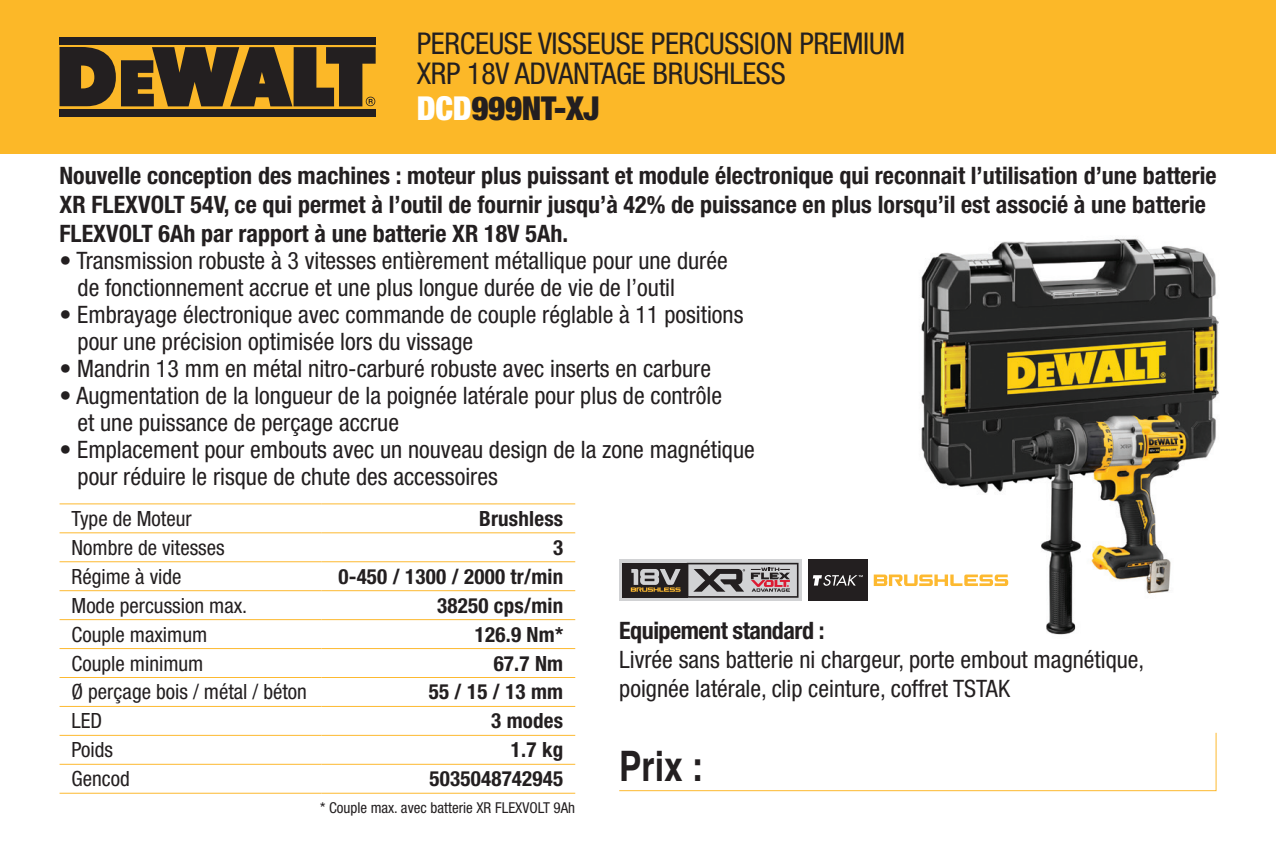
<style>
.page{position:relative;width:1276px;height:851px;background:#fff}
.page>*{position:absolute;margin:0;border:0;box-sizing:border-box;transform-origin:0 0}
.t1{font:700 42px "Helvetica";color:#231f20;scale:.8 1}
.t2{font:900 condensed 33px "Helvetica Neue LT Std";letter-spacing:-.01em;color:#231f20}
.t3{font:condensed 30px/30px "Helvetica Neue LT Std";letter-spacing:-.01em;color:#231f20}
.t4{font:condensed 24px/27px "Helvetica Neue LT Std";color:#231f20}
.t5{font:700 condensed 24px/28.8px "Helvetica Neue LT Std";color:#231f20}
.t6{font:700 condensed 24px "Helvetica Neue LT Std";letter-spacing:-.02em;color:#231f20}
.t7{font:condensed 21px "Helvetica Neue LT Std";color:#231f20}
.t8{font:700 condensed 21px "Helvetica Neue LT Std";letter-spacing:.01em;color:#231f20}
.t9{font:condensed 15px "Helvetica Neue LT Std";color:#231f20}
.s1{color:#fff}
</style>
<div class="page">
<img style="left:921px;top:238px;width:298px;height:397px">
<div style="left:0;top:0;width:1276px;height:153px;background:#fcb828"></div>
<div style="left:60px;top:37px;width:316px;height:7px;background:#231f20"></div>
<div style="left:60px;top:109px;width:316px;height:7px;background:#231f20"></div>
<svg style="left:60px;top:47px;width:316px;height:59px"></svg>
<hr style="left:60px;top:503px;width:261px;height:1px;background:#fdb930">
<hr style="left:321px;top:503px;width:254px;height:1px;background:#fdb930">
<hr style="left:60px;top:532px;width:261px;height:1px;background:#fdb930">
<hr style="left:321px;top:532px;width:254px;height:1px;background:#fdb930">
<hr style="left:60px;top:561px;width:261px;height:1px;background:#fdb930">
<hr style="left:321px;top:561px;width:254px;height:1px;background:#fdb930">
<hr style="left:60px;top:590px;width:261px;height:1px;background:#fdb930">
<hr style="left:321px;top:590px;width:254px;height:1px;background:#fdb930">
<hr style="left:60px;top:619px;width:261px;height:1px;background:#fdb930">
<hr style="left:321px;top:619px;width:254px;height:1px;background:#fdb930">
<hr style="left:60px;top:648px;width:261px;height:1px;background:#fdb930">
<hr style="left:321px;top:648px;width:254px;height:1px;background:#fdb930">
<hr style="left:60px;top:677px;width:261px;height:1px;background:#fdb930">
<hr style="left:321px;top:677px;width:254px;height:1px;background:#fdb930">
<hr style="left:60px;top:705px;width:261px;height:1px;background:#fdb930">
<hr style="left:321px;top:705px;width:254px;height:1px;background:#fdb930">
<hr style="left:60px;top:734px;width:261px;height:1px;background:#fdb930">
<hr style="left:321px;top:734px;width:254px;height:1px;background:#fdb930">
<hr style="left:60px;top:763px;width:261px;height:1px;background:#fdb930">
<hr style="left:321px;top:763px;width:254px;height:1px;background:#fdb930">
<hr style="left:60px;top:792px;width:261px;height:1px;background:#fdb930">
<hr style="left:321px;top:792px;width:254px;height:1px;background:#fdb930">
<svg style="left:619px;top:732px;width:597px;height:59px"></svg>
<div style="left:808px;top:559px;width:59px;height:42px;background:#231f20"></div>
<svg style="left:813px;top:575px;width:50px;height:10px"></svg>
<svg style="left:873px;top:574px;width:135px;height:12px"></svg>
<svg style="left:619px;top:559px;width:183px;height:42px;background:#bebec0"></svg>
<div style="left:622px;top:562px;width:66px;height:35px;background:#231f20"></div>
<svg style="left:687px;top:562px;width:111px;height:35px;background:#988f92"></svg>
<svg style="left:631px;top:569px;width:49px;height:22px"></svg>
<p class="t3" style="left:417px;top:28px;width:490px">PERCEUSE VISSEUSE PERCUSSION PREMIUM<br>XRP 18V ADVANTAGE BRUSHLESS</p>
<h2 class="t2" style="left:417px;top:88px;width:184px"><span class="s1">DCD</span>999NT-XJ</h2>
<p class="t5" style="left:60px;top:161px;width:1158px">Nouvelle conception des machines : moteur plus puissant et module électronique qui reconnait l’utilisation d’une batterie<br>XR FLEXVOLT 54V, ce qui permet à l’outil de fournir jusqu’à 42% de puissance en plus lorsqu’il est associé à une batterie<br>FLEXVOLT 6Ah par rapport à une batterie XR 18V 5Ah.</p>
<p class="t4" style="left:78px;top:247px;width:651px;text-indent:-18px">• Transmission robuste à 3 vitesses entièrement métallique pour une durée de fonctionnement accrue et une plus longue durée de vie de l’outil</p>
<p class="t4" style="left:78px;top:301px;width:667px;text-indent:-18px">• Embrayage électronique avec commande de couple réglable à 11 positions pour une précision optimisée lors du vissage</p>
<p class="t4" style="left:60px;top:355px;width:653px">• Mandrin 13 mm en métal nitro-carburé robuste avec inserts en carbure</p>
<p class="t4" style="left:78px;top:382px;width:646px;text-indent:-18px">• Augmentation de la longueur de la poignée latérale pour plus de contrôle et une puissance de perçage accrue</p>
<p class="t4" style="left:78px;top:436px;width:679px;text-indent:-18px">• Emplacement pour embouts avec un nouveau design de la zone magnétique pour réduire le risque de chute des accessoires</p>
<p class="t7" style="left:72px;top:506px;width:122px">Type de Moteur</p>
<p class="t8" style="left:479px;top:505px;width:86px">Brushless</p>
<p class="t7" style="left:72px;top:535px;width:155px">Nombre de vitesses</p>
<p class="t8" style="left:553px;top:534px;width:12px">3</p>
<p class="t7" style="left:72px;top:564px;width:111px">Régime à vide</p>
<p class="t8" style="left:338px;top:563px;width:226px">0-450 / 1300 / 2000 tr/min</p>
<p class="t7" style="left:72px;top:593px;width:177px">Mode percussion max.</p>
<p class="t8" style="left:437px;top:592px;width:127px">38250 cps/min</p>
<p class="t7" style="left:72px;top:622px;width:137px">Couple maximum</p>
<p class="t8" style="left:475px;top:621px;width:90px">126.9 Nm*</p>
<p class="t7" style="left:72px;top:651px;width:133px">Couple minimum</p>
<p class="t8" style="left:494px;top:650px;width:71px">67.7 Nm</p>
<p class="t7" style="left:72px;top:679px;width:237px">Ø perçage bois / métal / béton</p>
<p class="t8" style="left:429px;top:679px;width:136px">55 / 15 / 13 mm</p>
<p class="t7" style="left:72px;top:708px;width:32px">LED</p>
<p class="t8" style="left:491px;top:708px;width:73px">3 modes</p>
<p class="t7" style="left:72px;top:737px;width:43px">Poids</p>
<p class="t8" style="left:511px;top:737px;width:54px">1.7 kg</p>
<p class="t7" style="left:72px;top:766px;width:60px">Gencod</p>
<p class="t8" style="left:430px;top:766px;width:135px">5035048742945</p>
<p class="t9" style="left:320px;top:798px;width:257px">* Couple max. avec batterie XR FLEXVOLT 9Ah</p>
<p class="t6" style="left:619px;top:616px;width:207px">Equipement standard :</p>
<p class="t4" style="left:619px;top:645px;width:526px;line-height:28.8px">Livrée sans batterie ni chargeur, porte embout magnétique, poignée latérale, clip ceinture, coffret TSTAK</p>
<h1 class="t1" style="left:619px;top:740px;width:107px">Prix :</h1>
</div>
